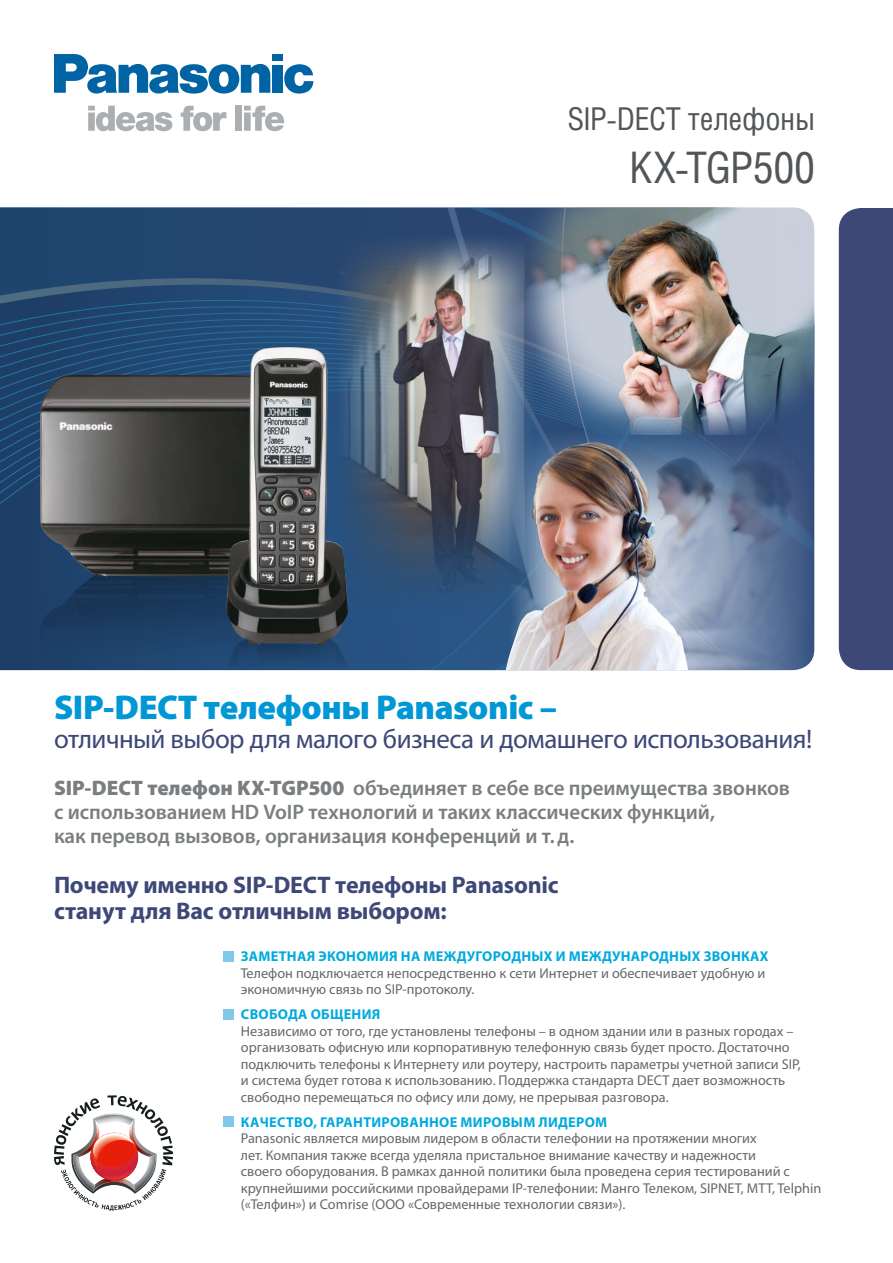
<style>
.page{position:relative;width:893px;height:1263px;background:#fff}
.page>*{position:absolute;margin:0;border:0;box-sizing:border-box;transform-origin:0 0}
.t1{font:43.5px "Helios Cond C";letter-spacing:-.01em;color:#525659}
.t2{font:900 34.5px "Myriad Pro";letter-spacing:-.01em;color:#0097d6}
.t3{font:31.5px "Helios Cond C";letter-spacing:-.01em;color:#525659}
.t4{font:27px "Myriad Pro";letter-spacing:-.02em;color:#3d4877}
.t5{font:700 24px/25.5px "Myriad Pro";letter-spacing:-.005em;color:#3d4877}
.t6{font:600 21px/24px "Myriad Pro";letter-spacing:-.005em;color:#7a7e81}
.t7{font:14.25px/16.5px "Myriad Pro";color:#63686b}
.t8{font:700 14.25px "Myriad Pro";letter-spacing:.02em;color:#0ad}
.s1{font-weight:900}
</style>
<div class="page">
<svg style="left:54px;top:54px;width:216px;height:40px"></svg>
<div style="left:272px;top:65px;width:11px;height:28px;background:#0063a3"></div>
<div style="left:272px;top:54px;width:11px;height:7px;background:#0063a3"></div>
<svg style="left:284px;top:64px;width:29px;height:30px"></svg>
<svg style="left:88px;top:106px;width:84px;height:25px"></svg>
<svg style="left:181px;top:106px;width:45px;height:25px"></svg>
<div style="left:235px;top:106px;width:7px;height:25px;background:#acafb2"></div>
<svg style="left:244px;top:106px;width:40px;height:25px"></svg>
<div style="left:348px;top:612px;width:87px;height:58px;background:#275382"></div>
<svg style="left:0;top:207px;width:797px;height:329px"></svg>
<img style="left:336px;top:232px;width:137px;height:380px">
<img style="left:40px;top:577px;width:186px;height:91px">
<img style="left:40px;top:375px;width:186px;height:202px">
<img style="left:226px;top:645px;width:122px;height:25px">
<img style="left:226px;top:347px;width:122px;height:298px">
<div style="left:223px;top:952px;width:10px;height:10px;background:#82c8ea"></div>
<div style="left:223px;top:1009px;width:10px;height:10px;background:#82c8ea"></div>
<div style="left:223px;top:1117px;width:10px;height:10px;background:#82c8ea"></div>
<svg style="left:54px;top:1095px;width:119px;height:116px"></svg>
<div style="left:838px;top:208px;width:55px;height:463px;background:#3d4877"></div>
<img style="left:473px;top:208px;width:341px;height:213px">
<img style="left:606px;top:221px;width:66px;height:198px">
<img style="left:452px;top:421px;width:362px;height:249px">
<img style="left:506px;top:443px;width:182px;height:227px">
<h3 class="t3" style="left:567px;top:100px;width:249px">SIP-DECT телефоны</h3>
<h1 class="t1" style="left:629px;top:141px;width:187px">KX-TGP500</h1>
<h2 class="t2" style="left:54px;top:684px;width:504px">SIP-DECT телефоны Panasonic –</h2>
<h3 class="t4" style="left:54px;top:722px;width:760px">отличный выбор для малого бизнеса и домашнего использования!</h3>
<h3 class="t6" style="left:54px;top:776px;width:737px"><span class="s1">SIP-DECT телефон KX-TGP500</span> объединяет в себе все преимущества звонков с использованием HD VoIP технологий и таких классических функций,<br>как перевод вызовов, организация конференций и т.д.</h3>
<h3 class="t5" style="left:54px;top:871px;width:506px">Почему именно SIP-DECT телефоны Panasonic станут для Вас отличным выбором:</h3>
<p class="t8" style="left:241px;top:947px;width:529px">Заметная экономия на междугородных и международных звонках</p>
<p class="t7" style="left:241px;top:964px;width:526px">Телефон подключается непосредственно к сети Интернет и обеспечивает удобную и экономичную связь по SIP-протоколу.</p>
<p class="t8" style="left:241px;top:1005px;width:141px">Свобода общения</p>
<p class="t7" style="left:241px;top:1022px;width:561px">Независимо от того, где установлены телефоны – в одном здании или в разных городах – организовать офисную или корпоративную телефонную связь будет просто. Достаточно подключить телефоны к Интернету или роутеру, настроить параметры учетной записи SIP, и система будет готова к использованию. Поддержка стандарта DECT дает возможность свободно перемещаться по офису или дому, не прерывая разговора.</p>
<p class="t8" style="left:241px;top:1112px;width:368px">Качество, гарантированное мировым лидером</p>
<p class="t7" style="left:241px;top:1130px;width:582px">Panasonic является мировым лидером в области телефонии на протяжении многих<br>лет. Компания также всегда уделяла пристальное внимание качеству и надежности<br>своего оборудования. В рамках данной политики была проведена серия тестирований с крупнейшими российскими провайдерами IP-телефонии: Манго Телеком, SIPNET, МТТ, Telphin («Телфин») и Comrise (ООО «Современные технологии связи»).</p>
</div>
